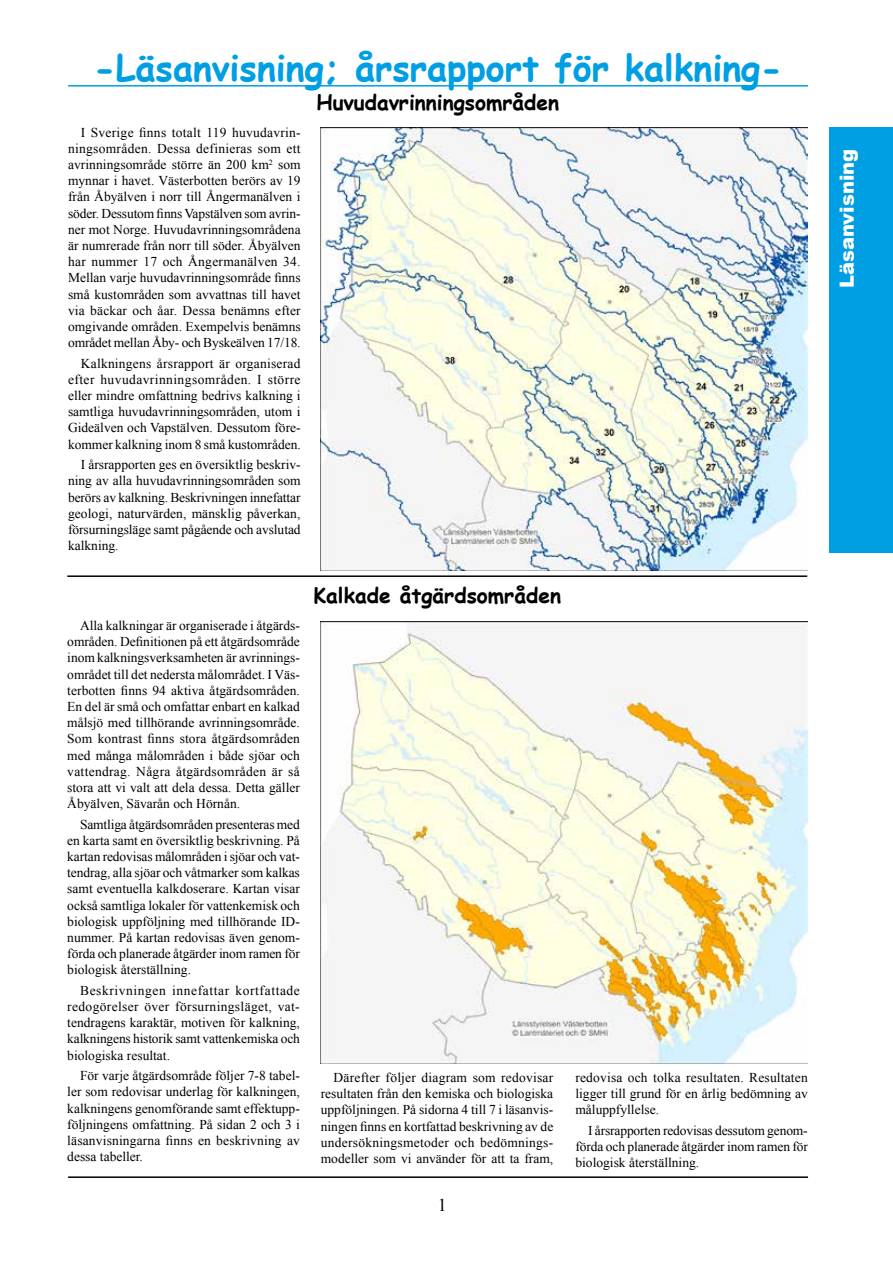
<style>
.page{position:relative;width:893px;height:1263px;background:#fff}
.page>*{position:absolute;margin:0;border:0;box-sizing:border-box;transform-origin:0 0}
.t1{font:700 36px "Comic Sans MS";color:#009fe3}
.t2{font:700 21px "Comic Sans MS";color:#000}
.t3{font:900 19.5px "Arial";color:#fff}
.t4{font:18px "Times New Roman";color:#000}
.t5{font:13.5px/16.2px "Times New Roman";color:#000;text-align:justify}
</style>
<div class="page">
<hr style="left:68px;top:85px;width:740px;height:2px;background:#009fe3">
<div style="left:829px;top:128px;width:64px;height:425px;background:#009fe3"></div>
<img style="left:320px;top:127px;width:487px;height:443px">
<hr style="left:67px;top:575px;width:740px;height:2px;background:#000">
<hr style="left:68px;top:1176px;width:740px;height:2px;background:#000">
<img style="left:321px;top:621px;width:486px;height:443px">
<h1 class="t1" style="left:94px;top:41px;width:690px">-Läsanvisning; årsrapport för kalkning-</h1>
<h2 class="t2" style="left:317px;top:87px;width:244px">Huvudavrinningsområden</h2>
<p class="t5" style="left:68px;top:124px;width:234px;text-indent:13px">I Sverige finns totalt 119 huvudavrin&shy;ningsområden. Dessa definieras som ett avrinningsområde större än 200 km<sup>2</sup> som mynnar i havet. Västerbotten berörs av 19 från Åbyälven i norr till Ångermanälven i söder. Dessutom finns Vapstälven som avrin&shy;ner mot Norge. Huvudavrinningsområdena är numrerade från norr till söder. Åbyälven har nummer 17 och Ångermanälven 34.<br>Mellan varje huvudavrinningsområde finns små kustområden som avvattnas till havet via bäckar och åar. Dessa benämns efter omgivande områden. Exempelvis benämns området mellan Åby- och Byskeälven 17/18.</p>
<p class="t5" style="left:68px;top:355px;width:234px;text-indent:13px">Kalkningens årsrapport är organiserad efter huvudavrinningsområden. I större eller mindre omfattning bedrivs kalkning i samtliga huvudavrinningsområden, utom i Gideälven och Vapstälven. Dessutom före&shy;kommer kalkning inom 8 små kustområden.</p>
<p class="t5" style="left:68px;top:456px;width:234px;text-indent:13px">I årsrapporten ges en översiktlig beskriv&shy;ning av alla huvudavrinningsområden som berörs av kalkning. Beskrivningen innefattar geologi, naturvärden, mänsklig påverkan, försurningsläge samt pågående och avslutad kalkning.</p>
<p class="t5" style="left:67px;top:617px;width:234px;text-indent:13px">Alla kalkningar är organiserade i åtgärds&shy;områden. Definitionen på ett åtgärdsområde inom kalkningsverksamheten är avrinnings&shy;området till det nedersta målområdet. I Väs&shy;terbotten finns 94 aktiva åtgärdsområden.<br>En del är små och omfattar enbart en kalkad målsjö med tillhörande avrinningsområde.<br>Som kontrast finns stora åtgärdsområden med många målområden i både sjöar och vattendrag. Några åtgärdsområden är så stora att vi valt att dela dessa. Detta gäller Åbyälven, Sävarån och Hörnån.</p>
<p class="t5" style="left:67px;top:816px;width:234px;text-indent:13px">Samtliga åtgärdsområden presenteras med en karta samt en översiktlig beskrivning. På kartan redovisas målområden i sjöar och vat&shy;tendrag, alla sjöar och våtmarker som kalkas samt eventuella kalkdoserare. Kartan visar också samtliga lokaler för vattenkemisk och biologisk uppföljning med tillhörande ID&shy;nummer. På kartan redovisas även genom&shy;förda och planerade åtgärder inom ramen för biologisk återställning.</p>
<p class="t5" style="left:67px;top:982px;width:234px;text-indent:13px">Beskrivningen innefattar kortfattade redogörelser över försurningsläget, vat&shy;tendragens karaktär, motiven för kalkning, kalkningens historik samt vattenkemiska och biologiska resultat.</p>
<p class="t5" style="left:67px;top:1067px;width:234px;text-indent:13px">För varje åtgärdsområde följer 7-8 tabel&shy;ler som redovisar underlag för kalkningen, kalkningens genomförande samt effektupp&shy;följningens omfattning. På sidan 2 och 3 i läsanvisningarna finns en beskrivning av dessa tabeller.</p>
<h2 class="t2" style="left:313px;top:580px;width:249px">Kalkade åtgärdsområden</h2>
<p class="t5" style="left:321px;top:1069px;width:234px;text-indent:13px">Därefter följer diagram som redovisar resultaten från den kemiska och biologiska uppföljningen. På sidorna 4 till 7 i läsanvis&shy;ningen finns en kortfattad beskrivning av de undersökningsmetoder och bedömnings&shy;modeller som vi använder för att ta fram,</p>
<p class="t5" style="left:575px;top:1069px;width:234px">redovisa och tolka resultaten. Resultaten ligger till grund för en årlig bedömning av måluppfyllelse.</p>
<p class="t5" style="left:575px;top:1122px;width:234px;text-indent:13px">I årsrapporten redovisas dessutom genom&shy;förda och planerade åtgärder inom ramen för biologisk återställning.</p>
<h3 class="t4" style="left:438px;top:1193px;width:10px">1</h3>
<h3 class="t3" style="left:833px;top:288px;width:141px;rotate:-90deg">Läsanvisning</h3>
</div>
